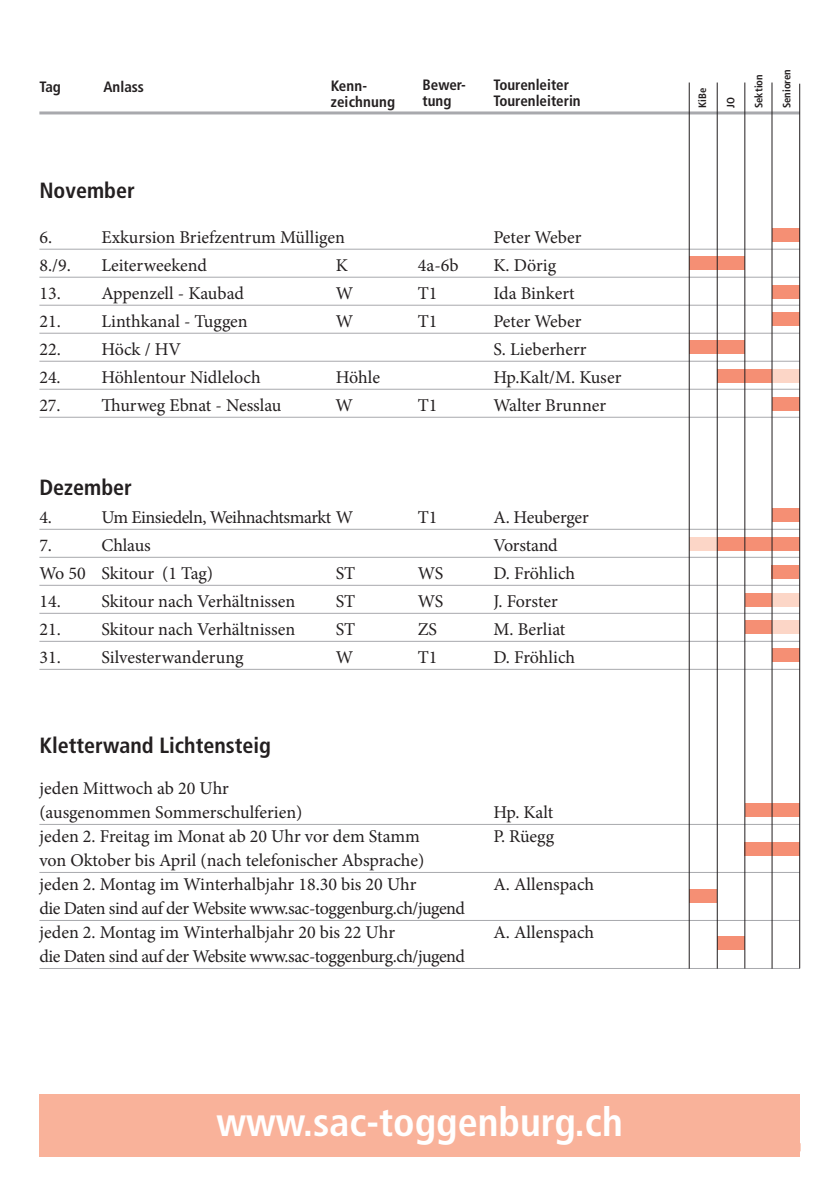
<style>
.page{position:relative;width:840px;height:1191px;background:#fff}
.page>*{position:absolute;margin:0;border:0;box-sizing:border-box;transform-origin:0 0}
.t1{font:700 condensed 40px "Frutiger LT Std";color:#fff}
.t2{font:700 condensed 22px "Frutiger LT Std";color:#231f20}
.t3{font:18px/24px "Minion Pro";letter-spacing:-.005em;color:#231f20}
.t4{font:18px/24px "Minion Pro";letter-spacing:-.025em;color:#231f20}
.t5{font:700 condensed 15px/16px "Frutiger LT Std";color:#231f20}
.t6{font:700 condensed 10.6px "Frutiger LT Std";color:#231f20}
</style>
<div class="page">
<hr style="left:39px;top:249px;width:760px;height:1px;background:#a8a9ad">
<hr style="left:39px;top:277px;width:760px;height:1px;background:#a8a9ad">
<hr style="left:39px;top:305px;width:760px;height:1px;background:#a8a9ad">
<hr style="left:39px;top:333px;width:760px;height:1px;background:#a8a9ad">
<hr style="left:39px;top:361px;width:760px;height:1px;background:#a8a9ad">
<hr style="left:39px;top:389px;width:760px;height:1px;background:#a8a9ad">
<hr style="left:39px;top:417px;width:760px;height:1px;background:#a8a9ad">
<hr style="left:39px;top:529px;width:760px;height:1px;background:#a8a9ad">
<hr style="left:39px;top:557px;width:760px;height:1px;background:#a8a9ad">
<hr style="left:39px;top:585px;width:760px;height:1px;background:#a8a9ad">
<hr style="left:39px;top:613px;width:760px;height:1px;background:#a8a9ad">
<hr style="left:39px;top:641px;width:760px;height:1px;background:#a8a9ad">
<hr style="left:39px;top:669px;width:760px;height:1px;background:#a8a9ad">
<hr style="left:39px;top:824px;width:760px;height:1px;background:#a8a9ad">
<hr style="left:39px;top:872px;width:760px;height:1px;background:#a8a9ad">
<hr style="left:39px;top:920px;width:760px;height:1px;background:#a8a9ad">
<hr style="left:39px;top:968px;width:760px;height:1px;background:#a8a9ad">
<hr style="left:39px;top:111px;width:760px;height:3px;background:#a8a9ad">
<div style="left:771px;top:228px;width:28px;height:14px;background:#f58f74"></div>
<div style="left:716px;top:256px;width:28px;height:14px;background:#f58f74"></div>
<div style="left:771px;top:508px;width:28px;height:14px;background:#f58f74"></div>
<div style="left:744px;top:537px;width:28px;height:14px;background:#f58f74"></div>
<div style="left:716px;top:537px;width:28px;height:14px;background:#f58f74"></div>
<div style="left:39px;top:1094px;width:760px;height:63px;background:#f9b29a"></div>
<div style="left:744px;top:803px;width:28px;height:14px;background:#f58f74"></div>
<div style="left:771px;top:803px;width:28px;height:14px;background:#f58f74"></div>
<div style="left:744px;top:841px;width:27px;height:14px;background:#f58f74"></div>
<div style="left:771px;top:842px;width:28px;height:13px;background:#f58f74"></div>
<div style="left:689px;top:889px;width:27px;height:14px;background:#f58f74"></div>
<div style="left:716px;top:936px;width:28px;height:14px;background:#f58f74"></div>
<div style="left:688px;top:256px;width:28px;height:14px;background:#f58f74"></div>
<div style="left:771px;top:285px;width:28px;height:14px;background:#f58f74"></div>
<div style="left:771px;top:369px;width:28px;height:13px;background:#fcd6c7"></div>
<div style="left:716px;top:369px;width:28px;height:13px;background:#f58f74"></div>
<div style="left:744px;top:369px;width:27px;height:13px;background:#f58f74"></div>
<div style="left:771px;top:312px;width:28px;height:14px;background:#f58f74"></div>
<div style="left:744px;top:593px;width:28px;height:14px;background:#f58f74"></div>
<div style="left:771px;top:593px;width:27px;height:14px;background:#fcd6c7"></div>
<div style="left:744px;top:620px;width:28px;height:14px;background:#f58f74"></div>
<div style="left:771px;top:620px;width:27px;height:14px;background:#fcd6c7"></div>
<div style="left:771px;top:648px;width:28px;height:14px;background:#f58f74"></div>
<div style="left:771px;top:537px;width:28px;height:14px;background:#f58f74"></div>
<div style="left:716px;top:340px;width:28px;height:14px;background:#f58f74"></div>
<div style="left:688px;top:340px;width:28px;height:14px;background:#f58f74"></div>
<div style="left:771px;top:397px;width:28px;height:14px;background:#f58f74"></div>
<div style="left:688px;top:537px;width:28px;height:14px;background:#fcd6c7"></div>
<div style="left:771px;top:565px;width:27px;height:14px;background:#f58f74"></div>
<hr style="left:716px;top:82px;width:1px;height:886px;background:#231f20">
<hr style="left:744px;top:82px;width:1px;height:886px;background:#231f20">
<hr style="left:771px;top:82px;width:1px;height:886px;background:#231f20">
<hr style="left:798px;top:84px;width:1px;height:884px;background:#231f20">
<hr style="left:688px;top:82px;width:1px;height:886px;background:#231f20">
<p class="t5" style="left:39px;top:78px;width:23px">Tag</p>
<p class="t5" style="left:103px;top:78px;width:42px">Anlass</p>
<p class="t5" style="left:493px;top:76px;width:89px">Tourenleiter<br>Tourenleiterin</p>
<p class="t5" style="left:330px;top:77px;width:66px">Kenn&shy;zeichnung</p>
<p class="t5" style="left:422px;top:77px;width:45px">Bewer&shy;tung</p>
<p class="t2" style="left:39px;top:177px;width:97px">November</p>
<p class="t3" style="left:39px;top:225px;width:14px">6.</p>
<p class="t3" style="left:101px;top:225px;width:245px">Exkursion Briefzentrum Mülligen</p>
<p class="t3" style="left:493px;top:225px;width:89px">Peter Weber</p>
<p class="t3" style="left:39px;top:253px;width:33px">8./9.</p>
<p class="t3" style="left:101px;top:253px;width:107px">Leiterweekend</p>
<p class="t3" style="left:335px;top:253px;width:14px">K</p>
<p class="t3" style="left:417px;top:253px;width:42px">4a-6b</p>
<p class="t3" style="left:493px;top:253px;width:64px">K. Dörig</p>
<p class="t3" style="left:39px;top:281px;width:206px">13. Appenzell - Kaubad</p>
<p class="t3" style="left:335px;top:281px;width:19px">W</p>
<p class="t3" style="left:417px;top:281px;width:21px">T1</p>
<p class="t3" style="left:493px;top:281px;width:83px">Ida Binkert</p>
<p class="t3" style="left:39px;top:309px;width:210px">21. Linthkanal - Tuggen</p>
<p class="t3" style="left:335px;top:309px;width:19px">W</p>
<p class="t3" style="left:417px;top:309px;width:21px">T1</p>
<p class="t3" style="left:493px;top:309px;width:89px">Peter Weber</p>
<p class="t3" style="left:39px;top:337px;width:143px">22. Höck / HV</p>
<p class="t3" style="left:493px;top:337px;width:95px">S. Lieberherr</p>
<p class="t3" style="left:39px;top:365px;width:223px">24. Höhlentour Nidleloch</p>
<p class="t3" style="left:335px;top:365px;width:46px">Höhle</p>
<p class="t3" style="left:493px;top:365px;width:129px">Hp.Kalt/M. Kuser</p>
<p class="t3" style="left:39px;top:393px;width:243px">27. Thurweg Ebnat - Nesslau</p>
<p class="t3" style="left:335px;top:393px;width:19px">W</p>
<p class="t3" style="left:417px;top:393px;width:21px">T1</p>
<p class="t3" style="left:493px;top:393px;width:114px">Walter Brunner</p>
<p class="t2" style="left:39px;top:474px;width:94px">Dezember</p>
<p class="t3" style="left:39px;top:505px;width:14px">4.</p>
<p class="t4" style="left:101px;top:505px;width:253px">Um Einsiedeln, Weihnachtsmarkt W</p>
<p class="t3" style="left:417px;top:505px;width:21px">T1</p>
<p class="t3" style="left:493px;top:505px;width:97px">A. Heuberger</p>
<p class="t3" style="left:39px;top:533px;width:14px">7.</p>
<p class="t3" style="left:101px;top:533px;width:51px">Chlaus</p>
<p class="t3" style="left:493px;top:533px;width:66px">Vorstand</p>
<p class="t3" style="left:39px;top:561px;width:175px">Wo 50 Skitour (1 Tag)</p>
<p class="t3" style="left:335px;top:561px;width:21px">ST</p>
<p class="t3" style="left:417px;top:561px;width:27px">WS</p>
<p class="t3" style="left:493px;top:561px;width:83px">D. Fröhlich</p>
<p class="t3" style="left:39px;top:589px;width:257px">14. Skitour nach Verhältnissen</p>
<p class="t3" style="left:335px;top:589px;width:21px">ST</p>
<p class="t3" style="left:417px;top:589px;width:27px">WS</p>
<p class="t3" style="left:493px;top:589px;width:66px">J. Forster</p>
<p class="t3" style="left:39px;top:617px;width:257px">21. Skitour nach Verhältnissen</p>
<p class="t3" style="left:335px;top:617px;width:21px">ST</p>
<p class="t3" style="left:417px;top:617px;width:21px">ZS</p>
<p class="t3" style="left:493px;top:617px;width:73px">M. Berliat</p>
<p class="t3" style="left:39px;top:645px;width:205px">31. Silvesterwanderung</p>
<p class="t3" style="left:335px;top:645px;width:19px">W</p>
<p class="t3" style="left:417px;top:645px;width:21px">T1</p>
<p class="t3" style="left:493px;top:645px;width:83px">D. Fröhlich</p>
<p class="t2" style="left:39px;top:732px;width:233px">Kletterwand Lichtensteig</p>
<p class="t3" style="left:39px;top:776px;width:264px">jeden Mittwoch ab 20 Uhr (ausgenommen Sommerschulferien)</p>
<p class="t3" style="left:493px;top:800px;width:61px">Hp. Kalt</p>
<p class="t3" style="left:39px;top:824px;width:382px">jeden 2. Freitag im Monat ab 20 Uhr vor dem Stamm</p>
<p class="t3" style="left:493px;top:824px;width:62px">P. Rüegg</p>
<p class="t3" style="left:39px;top:848px;width:386px">von Oktober bis April (nach telefonischer Absprache) jeden 2. Montag im Winterhalbjahr 18.30 bis 20 Uhr</p>
<p class="t3" style="left:493px;top:872px;width:102px">A. Allenspach</p>
<p class="t4" style="left:39px;top:896px;width:427px">die Daten sind auf der Website www.sac-toggenburg.ch/jugend jeden 2. Montag im Winterhalbjahr 20 bis 22 Uhr</p>
<p class="t4" style="left:39px;top:944px;width:427px">die Daten sind auf der Website www.sac-toggenburg.ch/jugend</p>
<p class="t3" style="left:493px;top:920px;width:102px">A. Allenspach</p>
<h1 class="t1" style="left:216px;top:1098px;width:407px">www.sac-toggenburg.ch</h1>
<p class="t6" style="left:696px;top:108px;width:22px;rotate:-90deg">KiBe</p>
<p class="t6" style="left:724px;top:108px;width:12px;rotate:-90deg">JO</p>
<p class="t6" style="left:752px;top:108px;width:35px;rotate:-90deg">Sektion</p>
<p class="t6" style="left:780px;top:108px;width:41px;rotate:-90deg">Senioren</p>
</div>
